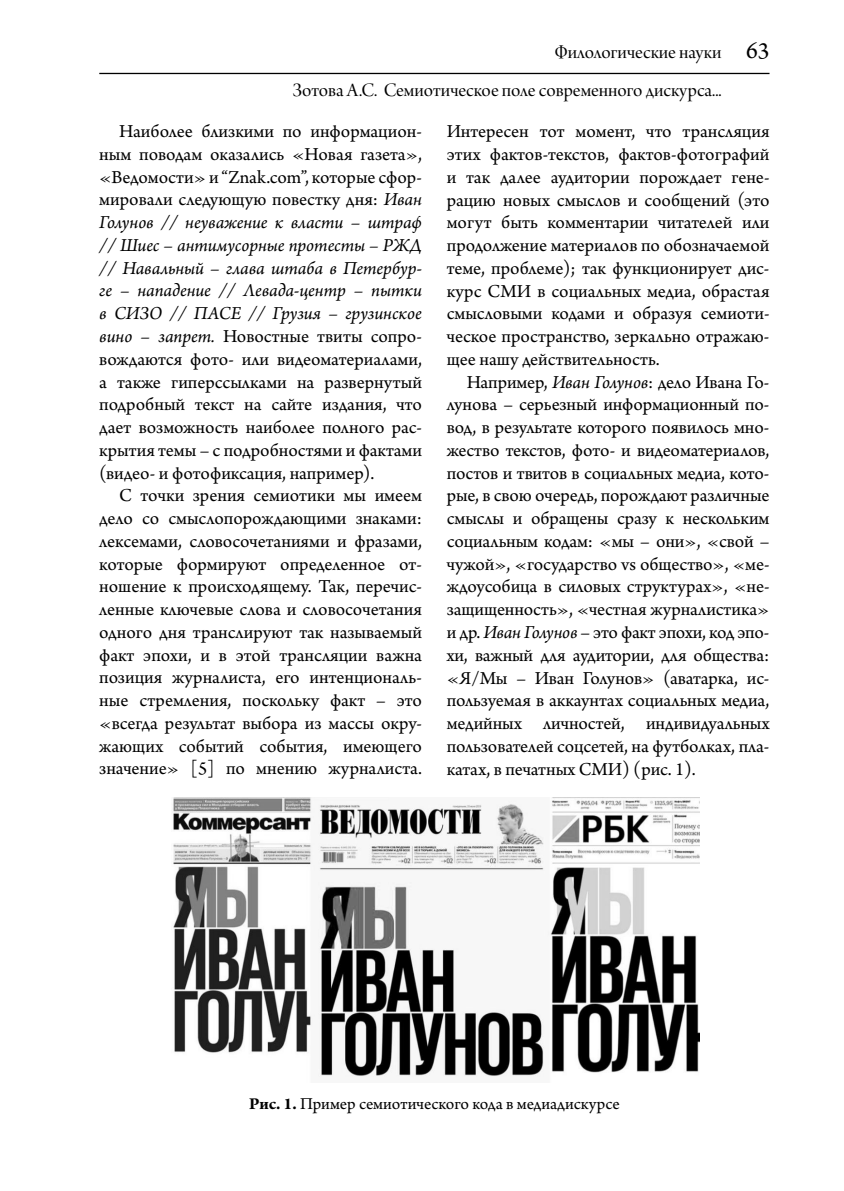
<style>
.page{position:relative;width:844px;height:1191px;background:#fff}
.page>*{position:absolute;margin:0;border:0;box-sizing:border-box;transform-origin:0 0}
.t1{font:20.12px/38.5px "Arno Pro Display";letter-spacing:-.005em;color:#000;text-align:right}
.t2{font:19.25px/22.8px "Arno Pro";letter-spacing:-.005em;color:#000;text-align:justify}
.t3{font:17.5px "Arno Pro";letter-spacing:-.005em;color:#000}
.s1{font-family:"Arno Pro";font-size:24.5px}
.s2{font-family:"Arno Pro";font-size:24.5px;color:#fff}
.s3{font-style:italic}
.s4{font-weight:700}
</style>
<div class="page">
<hr style="left:99px;top:73px;width:670px;height:1px;background:#000">
<img style="left:172px;top:798px;width:527px;height:279px">
<p class="t1" style="left:293px;top:34px;width:478px">Филологические науки <span class="s1">63<br></span>Зотова А.С. Семиотическое поле современного дискурса... <span class="s2">63</span></p>
<p class="t2" style="left:99px;top:121px;width:324px;text-indent:20px">Наиболее близкими по информацион&shy;ным поводам оказались «Новая газета», «Ведомости» и “Znak.com”, которые сфор&shy;мировали следующую повестку дня: <span class="s3">Иван Голунов // неуважение к власти – штраф // Шиес – антимусорные протесты – РЖД // Навальный – глава штаба в Петербур&shy;ге – нападение // Левада-центр – пытки в СИЗО // ПАСЕ // Грузия – грузинское вино – запрет.</span> Новостные твиты сопро&shy;вождаются фото- или видеоматериалами, а также гиперссылками на развернутый подробный текст на сайте издания, что дает возможность наиболее полного рас&shy;крытия темы – с подробностями и фактами (видео- и фотофиксация, например).</p>
<p class="t2" style="left:99px;top:485px;width:324px;text-indent:20px">С точки зрения семиотики мы имеем дело со смыслопорождающими знаками: лексемами, словосочетаниями и фразами, которые формируют определенное от&shy;ношение к происходящему. Так, перечис&shy;ленные ключевые слова и словосочетания одного дня транслируют так называемый факт эпохи, и в этой трансляции важна позиция журналиста, его интенциональ&shy;ные стремления, поскольку факт – это «всегда результат выбора из массы окру&shy;жающих событий события, имеющего значение» [5] по мнению журналиста.</p>
<p class="t2" style="left:446px;top:121px;width:324px">Интересен тот момент, что трансляция этих фактов-текстов, фактов-фотографий и так далее аудитории порождает гене&shy;рацию новых смыслов и сообщений (это могут быть комментарии читателей или продолжение материалов по обозначаемой теме, проблеме); так функционирует дис&shy;курс СМИ в социальных медиа, обрастая смысловыми кодами и образуя семиоти&shy;ческое пространство, зеркально отражаю&shy;щее нашу действительность.</p>
<p class="t2" style="left:446px;top:371px;width:324px;text-indent:20px">Например, <span class="s3">Иван Голунов</span>: дело Ивана Го&shy;лунова – серьезный информационный по&shy;вод, в результате которого появилось мно&shy;жество текстов, фото- и видеоматериалов, постов и твитов в социальных медиа, кото&shy;рые, в свою очередь, порождают различные смыслы и обращены сразу к нескольким социальным кодам: «мы – они», «свой – чужой», «государство vs общество», «ме&shy;ждоусобица в силовых структурах», «не&shy;защищенность», «честная журналистика» и др. <span class="s3">Иван Голунов</span> – это факт эпохи, код эпо&shy;хи, важный для аудитории, для общества: «Я/Мы – Иван Голунов» (аватарка, ис&shy;пользуемая в аккаунтах социальных медиа, медийных личностей, индивидуальных пользователей соцсетей, на футболках, пла&shy;катах, в печатных СМИ) (рис. 1).</p>
<p class="t3" style="left:249px;top:1093px;width:372px"><span class="s4">Рис. 1.</span> Пример семиотического кода в медиадискурсе</p>
</div>
